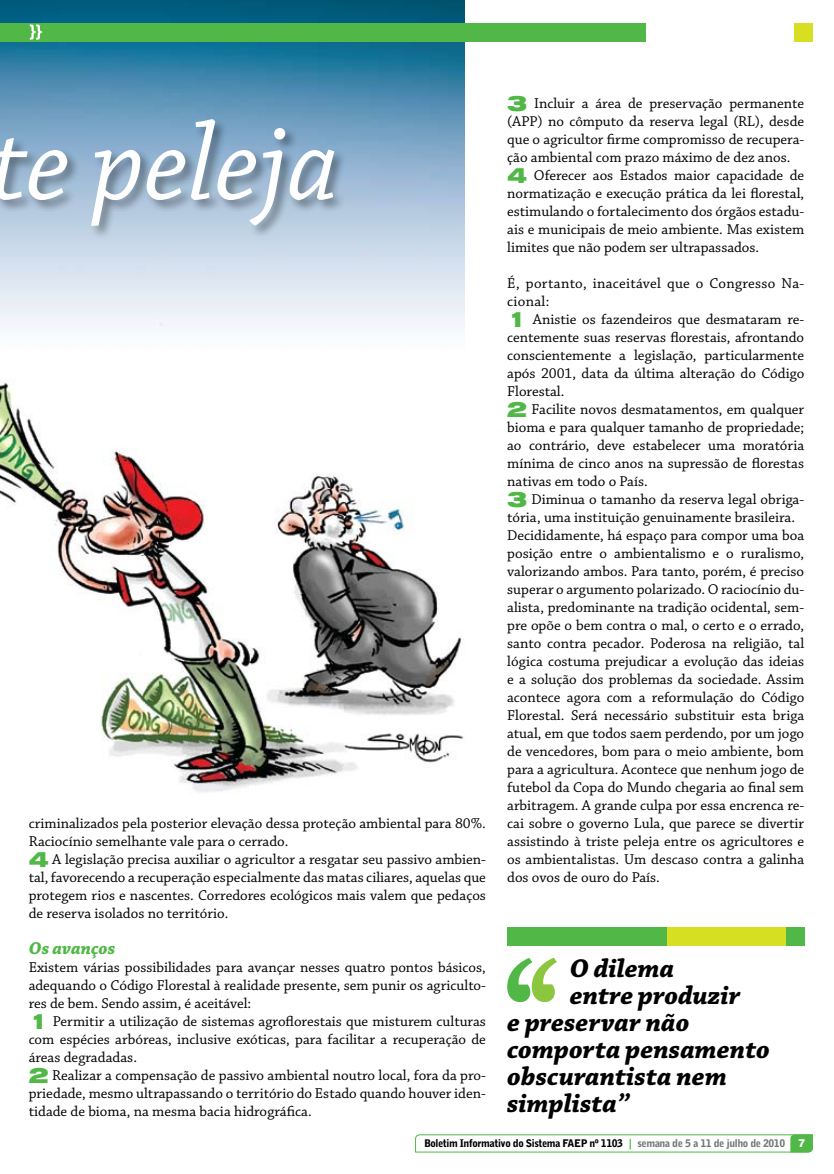
<style>
.page{position:relative;width:834px;height:1174px;background:#fff}
.page>*{position:absolute;margin:0;border:0;box-sizing:border-box;transform-origin:0 0}
.t1{font:italic 114px "Chaparral Pro";color:#fff;scale:.96 1}
.t2{font:italic 700 27px "Chaparral Pro";color:#000}
.t3{font:italic 700 18px "Chaparral Pro";color:#51b848}
.t4{font:15px/18px "Chaparral Pro";color:#000}
.t5{font:900 10.5px "Bell Gothic BT";letter-spacing:-.04em;color:#000}
.s1{font-family:"Swiss 721 BT";font-weight:900;font-stretch:expanded;font-size:21px;color:#51b848}
.s2{font-family:"Bell Centennial BT Bold Listing";font-weight:400;color:#51b848}
.s3{color:#77787b}
.s4{font-family:"Swiss 721 BT";font-weight:800;font-size:11.25px;color:#fff}
</style>
<div class="page">
<svg style="left:415px;top:1134px;width:398px;height:18px"></svg>
<img style="left:0;top:0;width:464px;height:793px">
<div style="left:0;top:117px;width:660px;height:158px;background:#000;opacity:.4"></div>
<div style="left:0;top:23px;width:645px;height:18px;background:#51b848"></div>
<div style="left:794px;top:23px;width:18px;height:18px;background:#d7df23"></div>
<svg style="left:30px;top:24px;width:12px;height:16px"></svg>
<div style="left:665px;top:927px;width:139px;height:18px;background:#d7df23"></div>
<div style="left:786px;top:927px;width:18px;height:18px;background:#51b848"></div>
<div style="left:507px;top:927px;width:159px;height:18px;background:#51b848"></div>
<svg style="left:507px;top:957px;width:50px;height:45px"></svg>
<h1 class="t1" style="left:-10px;top:100px;width:364px">te peleja</h1>
<p class="t4" style="left:29px;top:815px;width:458px">criminalizados pela posterior elevação dessa proteção ambiental para 80%.<br>Raciocínio semelhante vale para o cerrado.<br><span class="s1">4</span> A legislação precisa auxiliar o agricultor a resgatar seu passivo ambien&shy;tal, favorecendo a recuperação especialmente das matas ciliares, aquelas que protegem rios e nascentes. Corredores ecológicos mais valem que pedaços de reserva isolados no território.</p>
<p class="t3" style="left:29px;top:938px;width:88px">Os avanços</p>
<p class="t4" style="left:29px;top:959px;width:458px">Existem várias possibilidades para avançar nesses quatro pontos básicos, adequando o Código Florestal à realidade presente, sem punir os agriculto&shy;res de bem. Sendo assim, é aceitável:<br><span class="s1">1</span> Permitir a utilização de sistemas agroflorestais que misturem culturas com espécies arbóreas, inclusive exóticas, para facilitar a recuperação de áreas degradadas.<br><span class="s1">2</span> Realizar a compensação de passivo ambiental noutro local, fora da pro&shy;priedade, mesmo ultrapassando o território do Estado quando houver iden&shy;tidade de bioma, na mesma bacia hidrográfica.</p>
<p class="t4" style="left:507px;top:95px;width:298px"><span class="s1">3</span> Incluir a área de preservação permanente (APP) no cômputo da reserva legal (RL), desde que o agricultor firme compromisso de recupera&shy;ção ambiental com prazo máximo de dez anos.<br><span class="s1">4</span> Oferecer aos Estados maior capacidade de normatização e execução prática da lei florestal, estimulando o fortalecimento dos órgãos estadu&shy;ais e municipais de meio ambiente. Mas existem limites que não podem ser ultrapassados.</p>
<p class="t4" style="left:507px;top:275px;width:298px">É, portanto, inaceitável que o Congresso Na&shy;cional:<br><span class="s1">1</span> Anistie os fazendeiros que desmataram re&shy;centemente suas reservas florestais, afrontando conscientemente a legislação, particularmente após 2001, data da última alteração do Código Florestal.<br><span class="s1">2</span> Facilite novos desmatamentos, em qualquer bioma e para qualquer tamanho de propriedade; ao contrário, deve estabelecer uma moratória mínima de cinco anos na supressão de florestas nativas em todo o País.<br><span class="s1">3</span> Diminua o tamanho da reserva legal obriga&shy;tória, uma instituição genuinamente brasileira.<br>Decididamente, há espaço para compor uma boa posição entre o ambientalismo e o ruralismo, valorizando ambos. Para tanto, porém, é preciso superar o argumento polarizado. O raciocínio du&shy;alista, predominante na tradição ocidental, sem&shy;pre opõe o bem contra o mal, o certo e o errado, santo contra pecador. Poderosa na religião, tal lógica costuma prejudicar a evolução das ideias e a solução dos problemas da sociedade. Assim acontece agora com a reformulação do Código Florestal. Será necessário substituir esta briga atual, em que todos saem perdendo, por um jogo de vencedores, bom para o meio ambiente, bom para a agricultura. Acontece que nenhum jogo de futebol da Copa do Mundo chegaria ao final sem arbitragem. A grande culpa por essa encrenca re&shy;cai sobre o governo Lula, que parece se divertir assistindo à triste peleja entre os agricultores e os ambientalistas. Um descaso contra a galinha dos ovos de ouro do País.</p>
<h2 class="t2" style="left:569px;top:952px;width:106px">O dilema</h2>
<h2 class="t2" style="left:569px;top:979px;width:172px">entre produzir</h2>
<h2 class="t2" style="left:507px;top:1006px;width:184px">e preservar não</h2>
<h2 class="t2" style="left:507px;top:1033px;width:264px">comporta pensamento</h2>
<h2 class="t2" style="left:507px;top:1060px;width:221px">obscurantista nem</h2>
<h2 class="t2" style="left:507px;top:1087px;width:124px">simplista”</h2>
<p class="t5" style="left:424px;top:1137px;width:382px">Boletim Informativo do Sistema FAEP nº 1103 <span class="s2">|</span> <span class="s3">semana de 5 a 11 de julho de 2010</span> <span class="s4">7</span></p>
</div>
